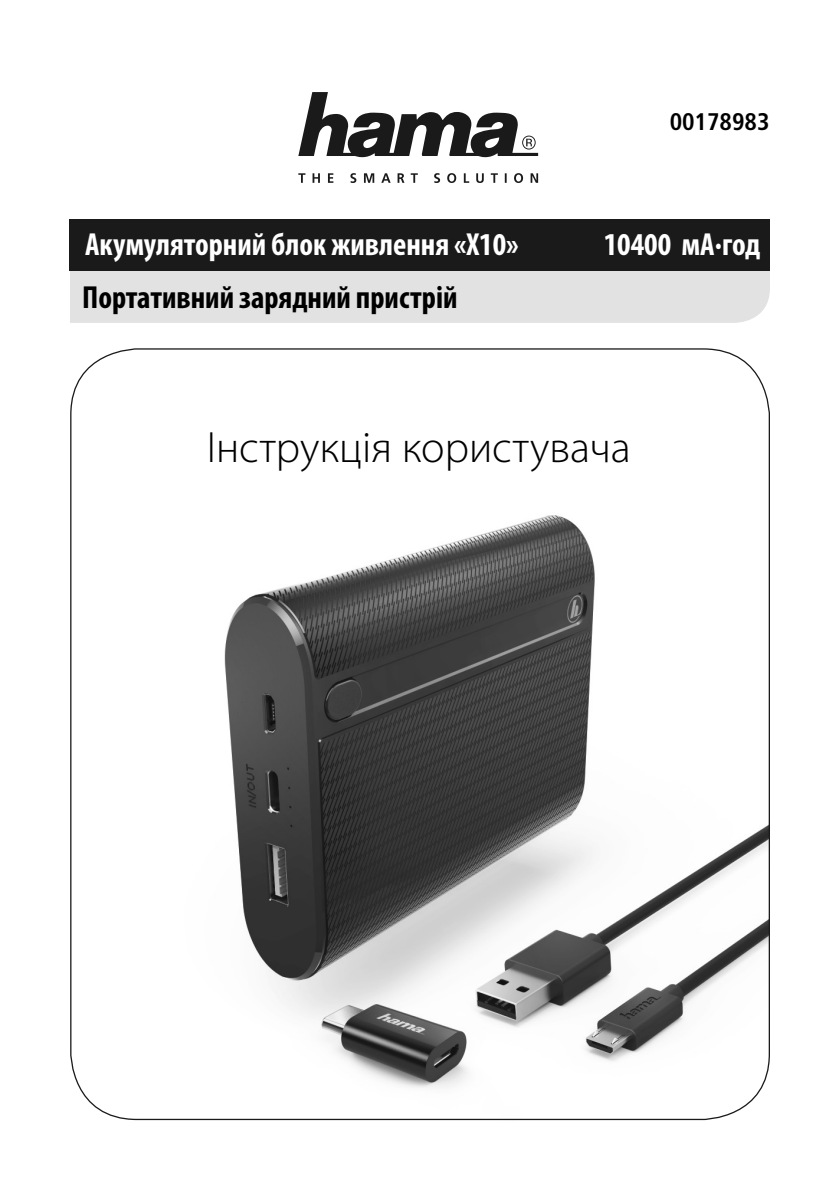
<style>
.page{position:relative;width:840px;height:1191px;background:#fff}
.page>*{position:absolute;margin:0;border:0;box-sizing:border-box;transform-origin:0 0}
.t1{font:300 44px "Myriad Pro";color:#000}
.t2{font:700 condensed 32px "Myriad Pro";color:#fff}
.t3{font:700 condensed 32px "Myriad Pro";color:#000}
.t4{font:700 condensed 24px "Frutiger LT Std";color:#000}
</style>
<div class="page">
<img style="left:121px;top:515px;width:648px;height:606px">
<svg style="left:298px;top:92px;width:240px;height:65px"></svg>
<svg style="left:298px;top:173px;width:240px;height:10px"></svg>
<div style="left:70px;top:271px;width:699px;height:52px;background:#e2e2e2"></div>
<div style="left:70px;top:219px;width:699px;height:52px;background:#1a1a1a"></div>
<p class="t4" style="left:669px;top:107px;width:101px">00178983</p>
<p class="t2" style="left:85px;top:224px;width:434px">Акумуляторний блок живлення «X10»</p>
<p class="t2" style="left:603px;top:224px;width:158px">10400 мА·год</p>
<p class="t3" style="left:82px;top:277px;width:376px">Портативний зарядний пристрій</p>
<h1 class="t1" style="left:207px;top:423px;width:425px">Інструкція користувача</h1>
</div>
